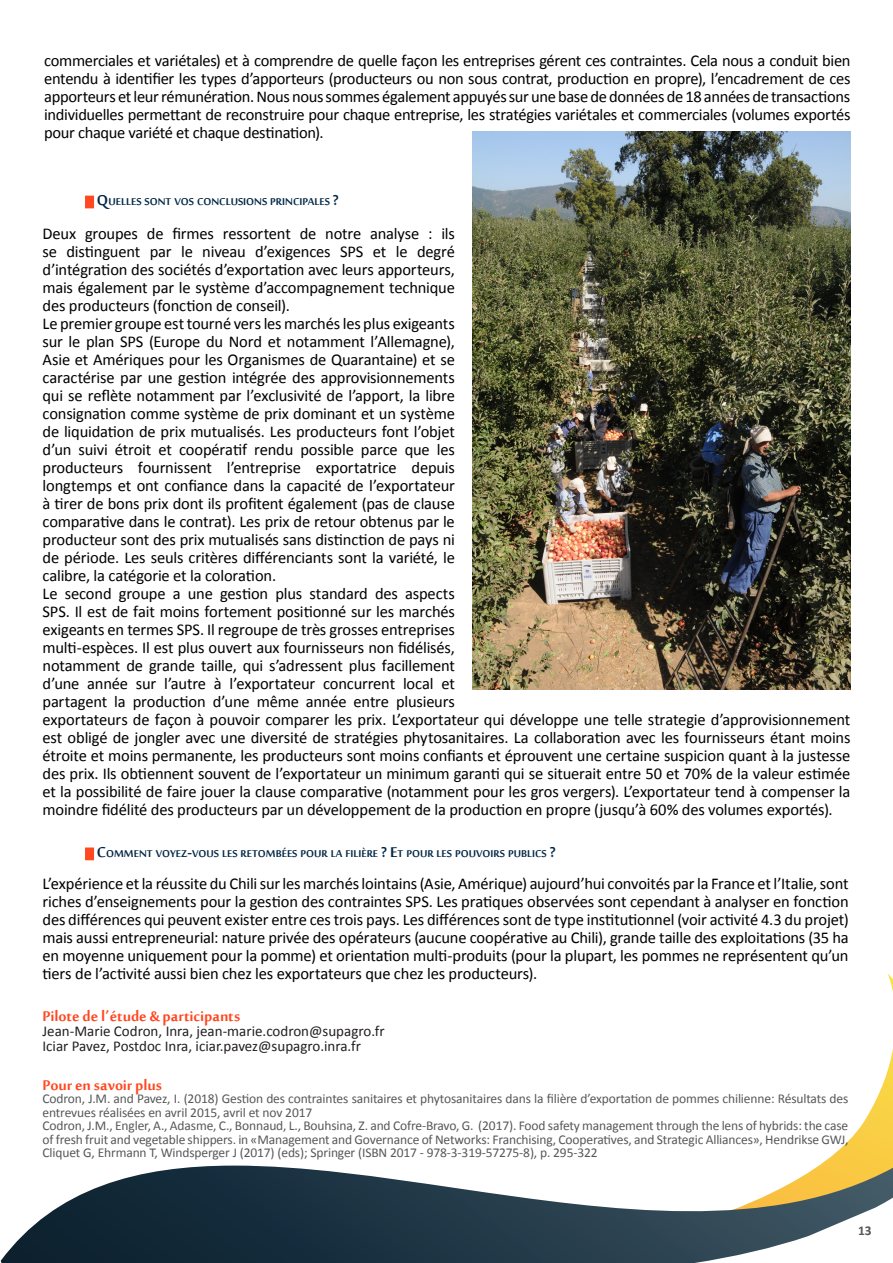
<style>
.page{position:relative;width:893px;height:1263px;background:#fff}
.page>*{position:absolute;margin:0;border:0;box-sizing:border-box;transform-origin:0 0}
.pour{font:700 19.5px "Sakkal Majalla";letter-spacing:-.005em;color:#ff4721}
.texte{font:16.5px/18px "Calibri";letter-spacing:-.01em;color:#000;text-align:justify}
.noms{font:15px "Calibri";color:#231f20}
.chapo{font:700 13.65px "Sakkal Majalla";color:#002645}
.bibiliographie{font:13.5px/13.5px "Calibri";letter-spacing:-.01em;color:#57585a}
.t1{font:700 13.5px "Calibri";color:#57585a}
.s1{font-size:19.5px}
</style>
<div class="page">
<svg style="left:820px;top:973px;width:73px;height:192px"></svg>
<svg style="left:1px;top:1165px;width:892px;height:98px"></svg>
<img style="left:472px;top:131px;width:378px;height:558px">
<div style="left:85px;top:196px;width:9px;height:12px;background:#ff4721"></div>
<div style="left:85px;top:847px;width:9px;height:13px;background:#ff4721"></div>
<p class="texte" style="left:44px;top:52px;width:808px">commerciales et variétales) et à comprendre de quelle façon les entreprises gérent ces contraintes. Cela nous a conduit bien entendu à identifier les types d’apporteurs (producteurs ou non sous contrat, production en propre), l’encadrement de ces apporteurs et leur rémunération. Nous nous sommes également appuyés sur une base de données de 18 années de transactions individuelles permettant de reconstruire pour chaque entreprise, les stratégies variétales et commerciales (volumes exportés pour chaque variété et chaque destination).</p>
<p class="chapo" style="left:97px;top:194px;width:243px"><span class="s1">Q</span>uelles sont vos conclusions principales <span class="s1">?</span></p>
<p class="texte" style="left:43px;top:224px;width:414px">Deux groupes de firmes ressortent de notre analyse : ils se distinguent par le niveau d’exigences SPS et le degré d’intégration des sociétés d’exportation avec leurs apporteurs, mais également par le système d’accompagnement technique des producteurs (fonction de conseil).</p>
<p class="texte" style="left:43px;top:314px;width:414px">Le premier groupe est tourné vers les marchés les plus exigeants sur le plan SPS (Europe du Nord et notamment l’Allemagne), Asie et Amériques pour les Organismes de Quarantaine) et se caractérise par une gestion intégrée des approvisionnements qui se reflète notamment par l’exclusivité de l’apport, la libre consignation comme système de prix dominant et un système de liquidation de prix mutualisés. Les producteurs font l’objet d’un suivi étroit et coopératif rendu possible parce que les producteurs fournissent l’entreprise exportatrice depuis longtemps et ont confiance dans la capacité de l’exportateur à tirer de bons prix dont ils profitent également (pas de clause comparative dans le contrat). Les prix de retour obtenus par le producteur sont des prix mutualisés sans distinction de pays ni de période. Les seuls critères différenciants sont la variété, le calibre, la catégorie et la coloration.</p>
<p class="texte" style="left:43px;top:584px;width:809px;text-align:left">Le second groupe a une gestion plus standard des aspects<br>SPS. Il est de fait moins fortement positionné sur les marchés<br>exigeants en termes SPS. Il regroupe de très grosses entreprises<br>multi-espèces. Il est plus ouvert aux fournisseurs non fidélisés,<br>notamment de grande taille, qui s’adressent plus facillement<br>d’une année sur l’autre à l’exportateur concurrent local et<br>partagent la production d’une même année entre plusieurs<br>exportateurs de façon à pouvoir comparer les prix. L’exportateur qui développe une telle strategie d’approvisionnement est obligé de jongler avec une diversité de stratégies phytosanitaires. La collaboration avec les fournisseurs étant moins étroite et moins permanente, les producteurs sont moins confiants et éprouvent une certaine suspicion quant à la justesse des prix. Ils obtiennent souvent de l’exportateur un minimum garanti qui se situerait entre 50 et 70% de la valeur estimée et la possibilité de faire jouer la clause comparative (notamment pour les gros vergers). L’exportateur tend à compenser la moindre fidélité des producteurs par un développement de la production en propre (jusqu’à 60% des volumes exportés).</p>
<p class="chapo" style="left:97px;top:846px;width:460px"><span class="s1">C</span>omment voyez<span class="s1">-</span>vous les retombées pour la filière <span class="s1">? E</span>t pour les pouvoirs publics <span class="s1">?</span></p>
<p class="texte" style="left:43px;top:874px;width:808px">L’expérience et la réussite du Chili sur les marchés lointains (Asie, Amérique) aujourd’hui convoités par la France et l’Italie, sont riches d’enseignements pour la gestion des contraintes SPS. Les pratiques observées sont cependant à analyser en fonction des différences qui peuvent exister entre ces trois pays. Les différences sont de type institutionnel (voir activité 4.3 du projet) mais aussi entrepreneurial: nature privée des opérateurs (aucune coopérative au Chili), grande taille des exploitations (35 ha en moyenne uniquement pour la pomme) et orientation multi-produits (pour la plupart, les pommes ne représentent qu’un tiers de l’activité aussi bien chez les exportateurs que chez les producteurs).</p>
<p class="pour" style="left:43px;top:1005px;width:199px">Pilote de l’étude &amp; participants</p>
<p class="noms" style="left:43px;top:1022px;width:344px">Jean-Marie Codron, Inra, jean-marie.codron@supagro.fr</p>
<p class="noms" style="left:43px;top:1037px;width:320px">Iciar Pavez, Postdoc Inra, iciar.pavez@supagro.inra.fr</p>
<p class="pour" style="left:43px;top:1074px;width:121px">Pour en savoir plus</p>
<p class="bibiliographie" style="left:43px;top:1092px;width:807px">Codron, J.M. and Pavez, I. (2018) Gestion des contraintes sanitaires et phytosanitaires dans la filière d’exportation de pommes chilienne: Résultats des entrevues réalisées en avril 2015, avril et nov 2017</p>
<p class="bibiliographie" style="left:43px;top:1119px;width:807px;text-align:justify">Codron, J.M., Engler, A., Adasme, C., Bonnaud, L., Bouhsina, Z. and Cofre-Bravo, G. (2017). Food safety management through the lens of hybrids: the case of fresh fruit and vegetable shippers. in «Management and Governance of Networks: Franchising, Cooperatives, and Strategic Alliances», Hendrikse GWJ, Cliquet G, Ehrmann T, Windsperger J (2017) (eds); Springer (ISBN 2017 - 978-3-319-57275-8), p. 295-322</p>
<p class="t1" style="left:858px;top:1222px;width:15px">13</p>
</div>
